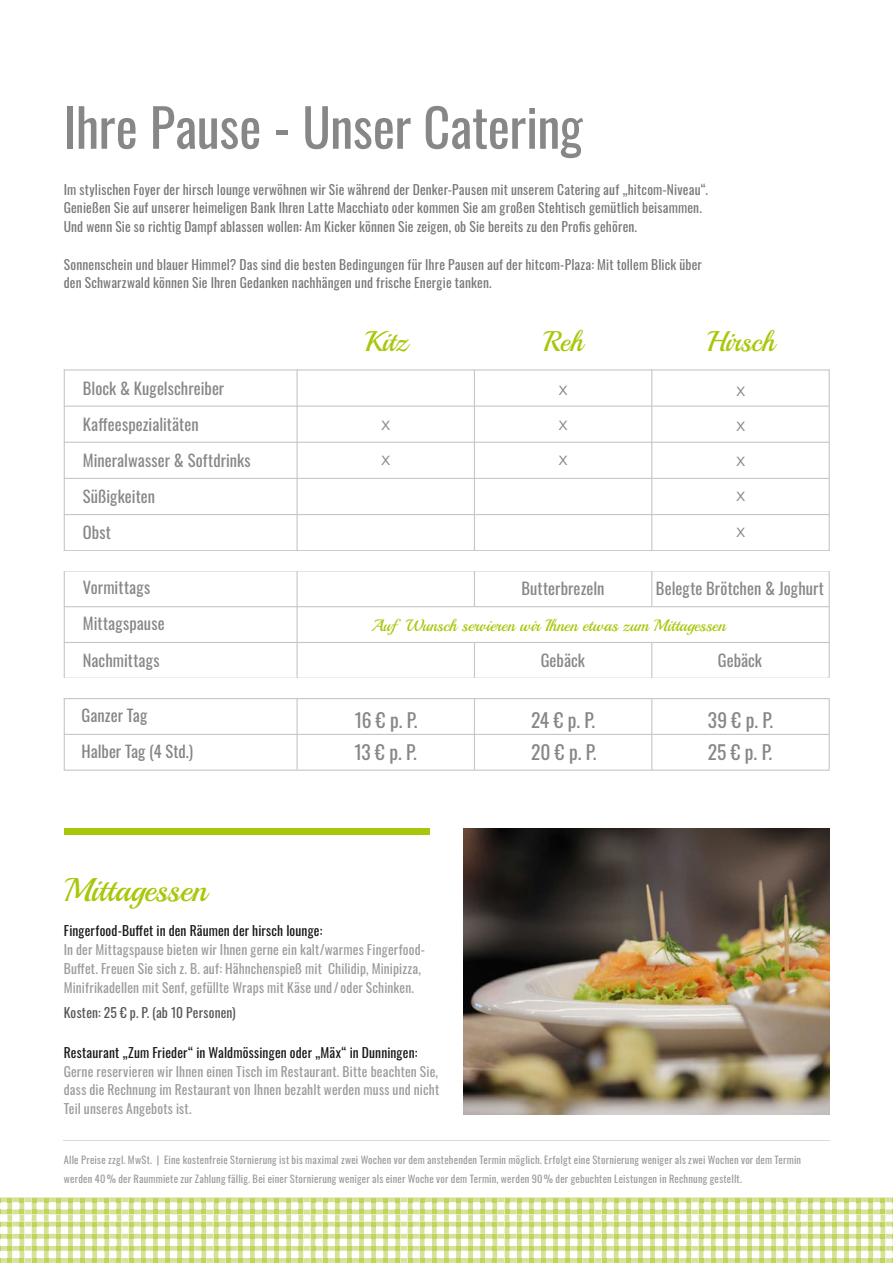
<style>
.page{position:relative;width:893px;height:1263px;background:#fff}
.page>*{position:absolute;margin:0;border:0;box-sizing:border-box;transform-origin:0 0}
.t1{font:52.5px "Oswald";letter-spacing:-.005em;color:#868786}
.t2{font:33px "Playball";color:#a7c70a}
.t3{font:28.5px "Playball";letter-spacing:-.005em;color:#a7c70a}
.t4{font:19.5px/31.5px "Oswald";letter-spacing:-.02em;color:#868786}
.t5{font:300 18px/35.2px "Helvetica Neue LT Std";color:#868786;text-align:justify}
.t6{font:16.5px/36px "Oswald";letter-spacing:.005em;color:#868786}
.t7{font:16.5px "Playball";letter-spacing:.005em;color:#a7c70a}
.t8{font:16.5px/36px "Oswald";color:#858684}
.t9{font:13.5px/18.8px "Oswald";letter-spacing:.01em;color:#777879}
.t10{font:13.5px/18.8px "Oswald";letter-spacing:.01em;color:#9c9c9d}
.t11{font:13.5px "Oswald";letter-spacing:.01em;color:#181716}
.t12{font:13.5px "Oswald";letter-spacing:.015em;color:#565655}
.t13{font:10.35px/18.6px "Oswald";letter-spacing:.02em;color:#9c9c9d}
</style>
<div class="page">
<img style="left:463px;top:828px;width:367px;height:286px">
<div style="left:64px;top:828px;width:365px;height:6px;background:#a7c70a"></div>
<hr style="left:64px;top:406px;width:765px;height:1px;background:#c5c6c6">
<hr style="left:64px;top:369px;width:765px;height:1px;background:#c5c6c6">
<hr style="left:64px;top:442px;width:765px;height:1px;background:#c5c6c6">
<hr style="left:64px;top:478px;width:765px;height:1px;background:#c5c6c6">
<hr style="left:64px;top:514px;width:765px;height:1px;background:#c5c6c6">
<hr style="left:64px;top:550px;width:765px;height:1px;background:#c5c6c6">
<hr style="left:64px;top:606px;width:765px;height:1px;background:#c5c6c6">
<hr style="left:64px;top:734px;width:765px;height:1px;background:#c5c6c6">
<hr style="left:64px;top:570px;width:765px;height:1px;background:#c5c6c6">
<hr style="left:64px;top:698px;width:765px;height:1px;background:#c5c6c6">
<hr style="left:64px;top:678px;width:765px;height:1px;background:#c5c6c6">
<hr style="left:64px;top:642px;width:765px;height:1px;background:#c5c6c6">
<hr style="left:64px;top:770px;width:765px;height:1px;background:#c5c6c6">
<hr style="left:297px;top:369px;width:1px;height:401px;background:#c5c6c6">
<hr style="left:64px;top:369px;width:1px;height:401px;background:#c5c6c6">
<hr style="left:474px;top:643px;width:1px;height:127px;background:#c5c6c6">
<hr style="left:651px;top:643px;width:1px;height:127px;background:#c5c6c6">
<hr style="left:474px;top:369px;width:1px;height:238px;background:#c5c6c6">
<hr style="left:651px;top:369px;width:1px;height:237px;background:#c5c6c6">
<hr style="left:829px;top:369px;width:1px;height:401px;background:#c5c6c6">
<div style="left:63px;top:551px;width:768px;height:19px;background:#fff"></div>
<div style="left:63px;top:679px;width:767px;height:19px;background:#fff"></div>
<svg style="left:0;top:1197px;width:893px;height:66px"></svg>
<hr style="left:64px;top:1140px;width:766px;height:1px;background:#d9dada">
<h1 class="t1" style="left:64px;top:81px;width:520px">Ihre Pause - Unser Catering</h1>
<p class="t9" style="left:64px;top:178px;width:646px">Im stylischen Foyer der hirsch lounge verwöhnen wir Sie während der Denker-Pausen mit unserem Catering auf „hitcom-Niveau“.<br>Genießen Sie auf unserer heimeligen Bank Ihren Latte Macchiato oder kommen Sie am großen Stehtisch gemütlich beisammen.<br>Und wenn Sie so richtig Dampf ablassen wollen: Am Kicker können Sie zeigen, ob Sie bereits zu den Profis gehören.</p>
<p class="t9" style="left:64px;top:254px;width:639px">Sonnenschein und blauer Himmel? Das sind die besten Bedingungen für Ihre Pausen auf der hitcom-Plaza: Mit tollem Blick über den Schwarzwald können Sie Ihren Gedanken nachhängen und frische Energie tanken.</p>
<p class="t6" style="left:83px;top:369px;width:169px">Block &amp; Kugelschreiber<br>Kaffeespezialitäten<br>Mineralwasser &amp; Softdrinks<br>Süßigkeiten<br>Obst</p>
<p class="t6" style="left:83px;top:568px;width:83px">Vormittags<br>Mittagspause<br>Nachmittags</p>
<p class="t8" style="left:82px;top:696px;width:113px">Ganzer Tag<br>Halber Tag (4 Std.)</p>
<h3 class="t3" style="left:364px;top:324px;width:45px">Kitz</h3>
<h3 class="t5" style="left:381px;top:405px;width:10px">x x</h3>
<h3 class="t3" style="left:543px;top:324px;width:41px">Reh</h3>
<h3 class="t3" style="left:706px;top:324px;width:70px">Hirsch</h3>
<h3 class="t5" style="left:559px;top:370px;width:10px">x x x</h3>
<h3 class="t5" style="left:736px;top:371px;width:10px">x x x x x</h3>
<p class="t6" style="left:521px;top:568px;width:85px">Butterbrezeln</p>
<p class="t6" style="left:656px;top:568px;width:169px">Belegte Brötchen &amp; Joghurt</p>
<p class="t7" style="left:371px;top:615px;width:356px">Auf Wunsch servieren wir Ihnen etwas zum Mittagessen</p>
<h3 class="t4" style="left:354px;top:702px;width:64px">16 € p. P.<br>13 € p. P.</h3>
<p class="t6" style="left:541px;top:640px;width:46px">Gebäck</p>
<h3 class="t4" style="left:531px;top:702px;width:67px">24 € p. P.<br>20 € p. P.</h3>
<p class="t6" style="left:718px;top:640px;width:46px">Gebäck</p>
<h3 class="t4" style="left:708px;top:702px;width:67px">39 € p. P.<br>25 € p. P.</h3>
<h2 class="t2" style="left:64px;top:870px;width:144px">Mittagessen</h2>
<p class="t11" style="left:64px;top:919px;width:260px">Fingerfood-Buffet in den Räumen der hirsch lounge:</p>
<p class="t10" style="left:64px;top:939px;width:363px">In der Mittagspause bieten wir Ihnen gerne ein kalt/warmes Fingerfood-<br>Buffet. Freuen Sie sich z. B. auf: Hähnchenspieß mit Chilidip, Minipizza,<br>Minifrikadellen mit Senf, gefüllte Wraps mit Käse und / oder Schinken.</p>
<p class="t12" style="left:64px;top:1000px;width:174px">Kosten: 25 € p. P. (ab 10 Personen)</p>
<p class="t11" style="left:64px;top:1040px;width:355px">Restaurant „Zum Frieder“ in Waldmössingen oder „Mäx“ in Dunningen:</p>
<p class="t10" style="left:64px;top:1060px;width:377px;text-align:justify">Gerne reservieren wir Ihnen einen Tisch im Restaurant. Bitte beachten Sie, dass die Rechnung im Restaurant von Ihnen bezahlt werden muss und nicht Teil unseres Angebots ist.</p>
<p class="t13" style="left:64px;top:1150px;width:739px">Alle Preise zzgl. MwSt. | Eine kostenfreie Stornierung ist bis maximal zwei Wochen vor dem anstehenden Termin möglich. Erfolgt eine Stornierung weniger als zwei Wochen vor dem Termin werden 40 % der Raummiete zur Zahlung fällig. Bei einer Stornierung weniger als einer Woche vor dem Termin, werden 90 % der gebuchten Leistungen in Rechnung gestellt.</p>
</div>
